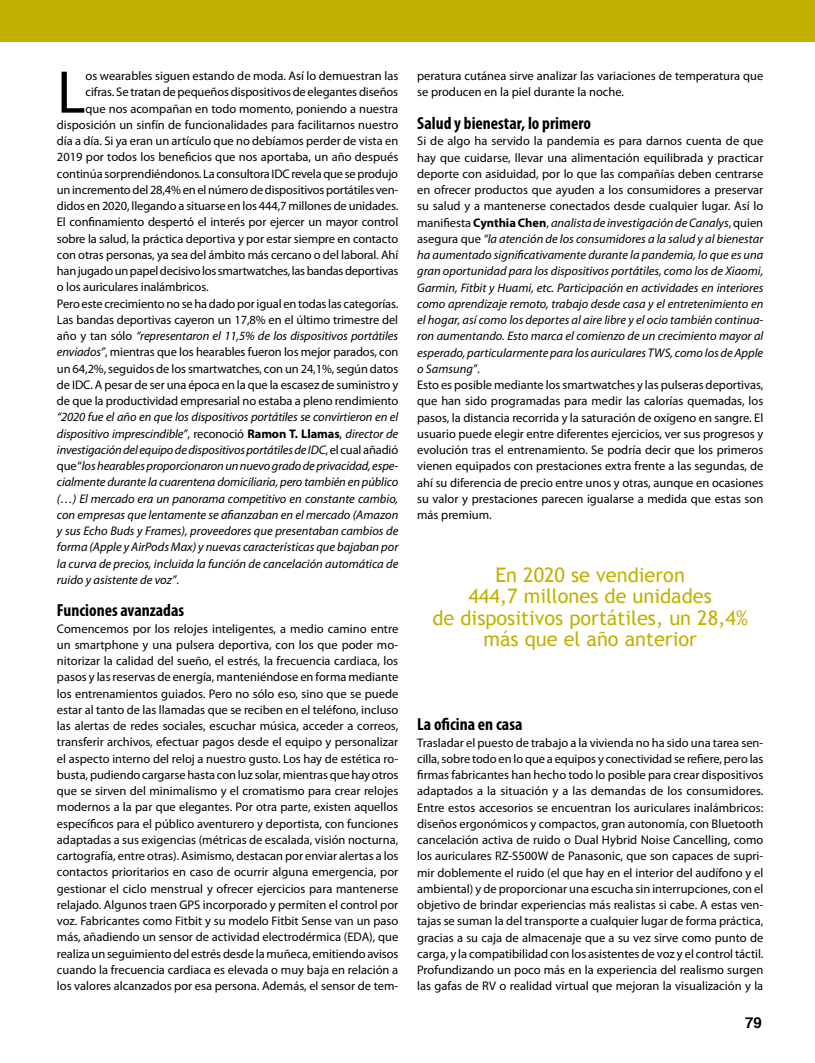
<style>
.page{position:relative;width:815px;height:1063px;background:#fff}
.page>*{position:absolute;margin:0;border:0;box-sizing:border-box;transform-origin:0 0}
.t1{font:60.75px "Myriad Pro";color:#000}
.t2{font:20px/21.2px "Trebuchet MS";color:#c2b100;text-align:center}
.t3{font:700 condensed 17.5px "Myriad Pro";color:#000}
.t4{font:700 15px "Helvetica";color:#000}
.t5{font:12.5px/16.2px "Myriad Pro";color:#000;text-align:justify}
.t6{font:italic 12.5px/16.2px "Myriad Pro";letter-spacing:-.005em;color:#000;text-align:justify}
.t7{font:12.5px "Myriad Pro";letter-spacing:-.02em;color:#000}
.s1{font-style:normal}
.s2{font-style:italic}
.s3{font-weight:700;font-style:normal}
.s4{font-weight:700}
</style>
<div class="page">
<div style="left:0;top:0;width:815px;height:41px;background:#c2b100"></div>
<h1 class="t1" style="left:57px;top:55px;width:30px">L</h1>
<p class="t5" style="left:86px;top:68px;width:314px">os wearables siguen estando de moda. Así lo demuestran las</p>
<p class="t5" style="left:86px;top:84px;width:314px">cifras. Se tratan de pequeños dispositivos de elegantes diseños</p>
<p class="t5" style="left:86px;top:100px;width:314px">que nos acompañan en todo momento, poniendo a nuestra</p>
<p class="t5" style="left:57px;top:116px;width:343px">disposición un sinfín de funcionalidades para facilitarnos nuestro</p>
<p class="t5" style="left:57px;top:133px;width:343px">día a día. Si ya eran un artículo que no debíamos perder de vista en</p>
<p class="t5" style="left:57px;top:149px;width:343px">2019 por todos los beneficios que nos aportaba, un año después</p>
<p class="t5" style="left:57px;top:165px;width:343px">continúa sorprendiéndonos. La consultora IDC revela que se produjo</p>
<p class="t5" style="left:57px;top:181px;width:343px">un incremento del 28,4% en el número de dispositivos portátiles ven-</p>
<p class="t5" style="left:57px;top:198px;width:343px">didos en 2020, llegando a situarse en los 444,7 millones de unidades.</p>
<p class="t5" style="left:57px;top:214px;width:343px">El confinamiento despertó el interés por ejercer un mayor control</p>
<p class="t5" style="left:57px;top:230px;width:343px">sobre la salud, la práctica deportiva y por estar siempre en contacto</p>
<p class="t5" style="left:57px;top:246px;width:343px">con otras personas, ya sea del ámbito más cercano o del laboral. Ahí</p>
<p class="t7" style="left:57px;top:263px;width:343px">han jugado un papel decisivo los smartwatches, las bandas deportivas</p>
<p class="t5" style="left:57px;top:279px;width:153px">o los auriculares inalámbricos.</p>
<p class="t5" style="left:57px;top:295px;width:343px">Pero este crecimiento no se ha dado por igual en todas las categorías.</p>
<p class="t5" style="left:57px;top:311px;width:343px">Las bandas deportivas cayeron un 17,8% en el último trimestre del</p>
<p class="t6" style="left:57px;top:328px;width:343px"><span class="s1">año y tan sólo</span> “representaron el 11,5% de los dispositivos portátiles</p>
<p class="t5" style="left:57px;top:344px;width:343px"><span class="s2">enviados”</span>, mientras que los hearables fueron los mejor parados, con</p>
<p class="t5" style="left:57px;top:360px;width:343px">un 64,2%, seguidos de los smartwatches, con un 24,1%, según datos</p>
<p class="t5" style="left:57px;top:376px;width:343px">de IDC. A pesar de ser una época en la que la escasez de suministro y</p>
<p class="t5" style="left:57px;top:393px;width:343px">de que la productividad empresarial no estaba a pleno rendimiento</p>
<p class="t6" style="left:57px;top:409px;width:343px">“2020 fue el año en que los dispositivos portátiles se convirtieron en el dispositivo imprescindible”<span class="s1">, reconoció</span> <span class="s3">Ramon T. Llamas</span><span class="s1">,</span> director de investigación del equipo de dispositivos portátiles de IDC<span class="s1">, el cual añadió que “</span>los hearables proporcionaron un nuevo grado de privacidad, espe&shy;cialmente durante la cuarentena domiciliaria, pero también en público (…) El mercado era un panorama competitivo en constante cambio, con empresas que lentamente se afianzaban en el mercado (Amazon y sus Echo Buds y Frames), proveedores que presentaban cambios de forma (Apple y AirPods Max) y nuevas características que bajaban por la curva de precios, incluida la función de cancelación automática de ruido y asistente de voz”<span class="s1">.</span></p>
<h3 class="t3" style="left:57px;top:600px;width:129px">Funciones avanzadas</h3>
<p class="t5" style="left:57px;top:620px;width:343px">Comencemos por los relojes inteligentes, a medio camino entre un smartphone y una pulsera deportiva, con los que poder mo&shy;nitorizar la calidad del sueño, el estrés, la frecuencia cardiaca, los pasos y las reservas de energía, manteniéndose en forma mediante los entrenamientos guiados. Pero no sólo eso, sino que se puede estar al tanto de las llamadas que se reciben en el teléfono, incluso las alertas de redes sociales, escuchar música, acceder a correos, transferir archivos, efectuar pagos desde el equipo y personalizar el aspecto interno del reloj a nuestro gusto. Los hay de estética ro&shy;busta, pudiendo cargarse hasta con luz solar, mientras que hay otros que se sirven del minimalismo y el cromatismo para crear relojes modernos a la par que elegantes. Por otra parte, existen aquellos específicos para el público aventurero y deportista, con funciones adaptadas a sus exigencias (métricas de escalada, visión nocturna, cartografía, entre otras). Asimismo, destacan por enviar alertas a los contactos prioritarios en caso de ocurrir alguna emergencia, por gestionar el ciclo menstrual y ofrecer ejercicios para mantenerse relajado. Algunos traen GPS incorporado y permiten el control por voz. Fabricantes como Fitbit y su modelo Fitbit Sense van un paso más, añadiendo un sensor de actividad electrodérmica (EDA), que realiza un seguimiento del estrés desde la muñeca, emitiendo avisos cuando la frecuencia cardiaca es elevada o muy baja en relación a los valores alcanzados por esa persona. Además, el sensor de tem-</p>
<p class="t5" style="left:417px;top:68px;width:348px">peratura cutánea sirve analizar las variaciones de temperatura que se producen en la piel durante la noche.</p>
<h3 class="t3" style="left:417px;top:112px;width:175px">Salud y bienestar, lo primero</h3>
<p class="t5" style="left:417px;top:133px;width:348px;text-align:left">Si de algo ha servido la pandemia es para darnos cuenta de que hay que cuidarse, llevar una alimentación equilibrada y practicar deporte con asiduidad, por lo que las compañías deben centrarse en ofrecer productos que ayuden a los consumidores a preservar su salud y a mantenerse conectados desde cualquier lugar. Así lo manifiesta <span class="s4">Cynthia Chen</span>, <span class="s2">analista de investigación de Canalys</span>, quien asegura que <span class="s2">“la atención de los consumidores a la salud y al bienestar ha aumentado significativamente durante la pandemia, lo que es una gran oportunidad para los dispositivos portátiles, como los de Xiaomi, Garmin, Fitbit y Huami, etc. Participación en actividades en interiores como aprendizaje remoto, trabajo desde casa y el entretenimiento en el hogar, así como los deportes al aire libre y el ocio también continua&shy;ron aumentando. Esto marca el comienzo de un crecimiento mayor al esperado, particularmente para los auriculares TWS, como los de Apple o Samsung”</span>.<br>Esto es posible mediante los smartwatches y las pulseras deportivas, que han sido programadas para medir las calorías quemadas, los pasos, la distancia recorrida y la saturación de oxígeno en sangre. El usuario puede elegir entre diferentes ejercicios, ver sus progresos y evolución tras el entrenamiento. Se podría decir que los primeros vienen equipados con prestaciones extra frente a las segundas, de ahí su diferencia de precio entre unos y otras, aunque en ocasiones su valor y prestaciones parecen igualarse a medida que estas son más premium.</p>
<h2 class="t2" style="left:432px;top:565px;width:317px">En 2020 se vendieron<br>444,7 millones de unidades<br>de dispositivos portátiles, un 28,4% más que el año anterior</h2>
<h3 class="t3" style="left:417px;top:713px;width:107px">La oficina en casa</h3>
<p class="t5" style="left:417px;top:734px;width:348px">Trasladar el puesto de trabajo a la vivienda no ha sido una tarea sen&shy;cilla, sobre todo en lo que a equipos y conectividad se refiere, pero las firmas fabricantes han hecho todo lo posible para crear dispositivos adaptados a la situación y a las demandas de los consumidores.<br>Entre estos accesorios se encuentran los auriculares inalámbricos: diseños ergonómicos y compactos, gran autonomía, con Bluetooth cancelación activa de ruido o Dual Hybrid Noise Cancelling, como los auriculares RZ-S500W de Panasonic, que son capaces de supri&shy;mir doblemente el ruido (el que hay en el interior del audífono y el ambiental) y de proporcionar una escucha sin interrupciones, con el objetivo de brindar experiencias más realistas si cabe. A estas ven&shy;tajas se suman la del transporte a cualquier lugar de forma práctica, gracias a su caja de almacenaje que a su vez sirve como punto de carga, y la compatibilidad con los asistentes de voz y el control táctil.<br>Profundizando un poco más en la experiencia del realismo surgen las gafas de RV o realidad virtual que mejoran la visualización y la</p>
<p class="t4" style="left:745px;top:1011px;width:18px">79</p>
</div>
